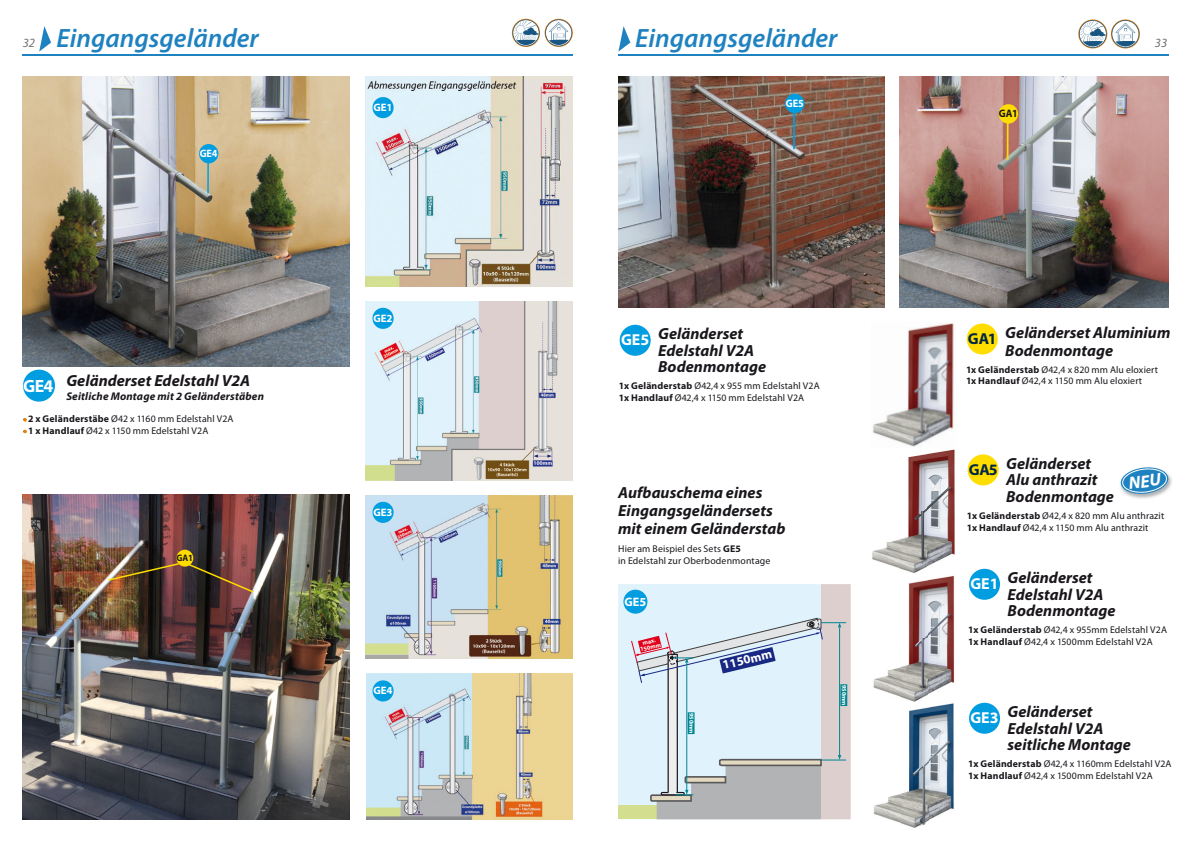
<style>
.page{position:relative;width:1191px;height:842px;background:#fff}
.page>*{position:absolute;margin:0;border:0;box-sizing:border-box;transform-origin:0 0}
.t1{font:italic 600 26.6px "Myriad Pro";color:#1f82c0}
.t2{font:700 17.8px "Myriad Pro";color:#fff}
.t3{font:italic 700 16.1px/16.8px "Myriad Pro";color:#1a171c}
.t4{font:700 15.9px "Myriad Pro";color:#fff}
.t5{font:700 15.9px "Myriad Pro";letter-spacing:-.04em;color:#002643}
.t6{font:700 12.6px "Myriad Pro";color:#fff}
.t7{font:italic 12.6px "Myriad Pro";color:#707173}
.t8{font:700 12.3px "Myriad Pro";color:#fff}
.t9{font:italic 700 11.2px "Myriad Pro";letter-spacing:.015em;color:#1a171c}
.t10{font:700 10.9px "Myriad Pro";color:#1a171c;scale:.94 1}
.t11{font:700 10.9px "Myriad Pro";color:#fff;scale:.94 1}
.t12{font:700 10.8px "Myriad Pro";color:#fff}
.t13{font:700 10.8px "Myriad Pro";color:#fff;scale:.94 1}
.t14{font:9.8px/11.8px "Myriad Pro";letter-spacing:.01em;color:#1a171c}
.t15{font:700 9.4px "Myriad Pro";color:#1a171c;scale:.94 1}
.t16{font:700 6.1px/5.7px "Myriad Pro";color:#fff;text-align:center}
.s1{font-weight:400;font-size:12.6px;color:#707173}
.s2{font-weight:700}
</style>
<div class="page">
<img style="left:366px;top:77px;width:207px;height:209px">
<img style="left:366px;top:301px;width:207px;height:179px">
<img style="left:366px;top:495px;width:207px;height:164px">
<img style="left:366px;top:674px;width:207px;height:145px">
<img style="left:618px;top:77px;width:266px;height:230px">
<img style="left:899px;top:77px;width:269px;height:230px">
<div style="left:618px;top:584px;width:203px;height:235px;background:#e0f2fb"></div>
<div style="left:618px;top:806px;width:179px;height:13px;background:#d3df8e"></div>
<div style="left:821px;top:584px;width:29px;height:235px;background:#decfcf"></div>
<div style="left:840px;top:684px;width:7px;height:22px;background:#008793"></div>
<svg style="left:630px;top:617px;width:216px;height:202px"></svg>
<img style="left:872px;top:323px;width:83px;height:250px">
<img style="left:1127px;top:475px;width:45px;height:24px">
<svg style="left:512px;top:19px;width:28px;height:28px"></svg>
<svg style="left:512px;top:19px;width:27px;height:27px"></svg>
<svg style="left:544px;top:19px;width:29px;height:28px"></svg>
<svg style="left:545px;top:19px;width:27px;height:27px"></svg>
<img style="left:23px;top:77px;width:327px;height:289px">
<img style="left:23px;top:494px;width:327px;height:325px">
<svg style="left:1078px;top:19px;width:29px;height:29px"></svg>
<svg style="left:1110px;top:19px;width:30px;height:29px"></svg>
<svg style="left:1079px;top:20px;width:60px;height:28px"></svg>
<hr style="left:207px;top:159px;width:2px;height:34px;background:#009ee0">
<div style="left:199px;top:144px;width:19px;height:19px;background:#009ee0;border-radius:50%"></div>
<svg style="left:187px;top:563px;width:66px;height:30px;background:#5f3d33"></svg>
<svg style="left:108px;top:563px;width:71px;height:18px"></svg>
<div style="left:176px;top:550px;width:17px;height:17px;background:#fd0;border-radius:50%"></div>
<hr style="left:1006px;top:120px;width:2px;height:40px;background:#fd0">
<div style="left:998px;top:104px;width:20px;height:20px;background:#fd0;border-radius:50%"></div>
<hr style="left:793px;top:110px;width:2px;height:39px;background:#009ee0">
<div style="left:785px;top:94px;width:19px;height:19px;background:#009ee0;border-radius:50%"></div>
<div style="left:23px;top:370px;width:32px;height:32px;background:#009ee0;border-radius:50%"></div>
<svg style="left:23px;top:418px;width:4px;height:4px"></svg>
<svg style="left:23px;top:430px;width:4px;height:3px"></svg>
<div style="left:966px;top:323px;width:31px;height:31px;background:#fd0;border-radius:50%"></div>
<img style="left:873px;top:576px;width:82px;height:252px">
<div style="left:967px;top:454px;width:31px;height:31px;background:#fd0;border-radius:50%"></div>
<div style="left:969px;top:703px;width:31px;height:31px;background:#009ee0;border-radius:50%"></div>
<div style="left:969px;top:569px;width:31px;height:31px;background:#009ee0;border-radius:50%"></div>
<div style="left:619px;top:325px;width:31px;height:31px;background:#009ee0;border-radius:50%"></div>
<hr style="left:618px;top:54px;width:550px;height:1px;background:#1f82c0">
<svg style="left:618px;top:26px;width:12px;height:26px"></svg>
<hr style="left:23px;top:54px;width:550px;height:1px;background:#1f82c0">
<svg style="left:39px;top:26px;width:12px;height:26px"></svg>
<div style="left:372px;top:97px;width:21px;height:21px;background:#009ee0;border-radius:50%"></div>
<div style="left:372px;top:308px;width:21px;height:21px;background:#009ee0;border-radius:50%"></div>
<div style="left:372px;top:502px;width:21px;height:21px;background:#009ee0;border-radius:50%"></div>
<div style="left:372px;top:680px;width:21px;height:21px;background:#009ee0;border-radius:50%"></div>
<div style="left:623px;top:590px;width:24px;height:24px;background:#009ee0;border-radius:50%"></div>
<svg style="left:1120px;top:467px;width:49px;height:28px"></svg>
<h1 class="t1" style="left:23px;top:21px;width:238px"><span class="s1">32</span> Eingangsgeländer</h1>
<h1 class="t1" style="left:635px;top:21px;width:204px">Eingangsgeländer</h1>
<p class="t7" style="left:1155px;top:35px;width:14px">33</p>
<p class="t13" style="left:200px;top:146px;width:20px">GE4</p>
<h2 class="t2" style="left:23px;top:374px;width:32px">GE4</h2>
<h3 class="t3" style="left:66px;top:372px;width:185px">Geländerset Edelstahl V2A</h3>
<p class="t9" style="left:66px;top:389px;width:199px">Seitliche Montage mit 2 Geländerstäben</p>
<p class="t14" style="left:23px;top:413px;width:212px">• <span class="s2">2 x Geländerstäbe</span> Ø42 x 1160 mm Edelstahl V2A</p>
<p class="t14" style="left:23px;top:425px;width:187px">• <span class="s2">1 x Handlauf</span> Ø42 x 1150 mm Edelstahl V2A</p>
<p class="t15" style="left:176px;top:552px;width:19px">GA1</p>
<p class="t12" style="left:373px;top:100px;width:21px">GE1</p>
<p class="t12" style="left:373px;top:311px;width:21px">GE2</p>
<p class="t12" style="left:373px;top:505px;width:21px">GE3</p>
<p class="t12" style="left:373px;top:684px;width:21px">GE4</p>
<p class="t11" style="left:786px;top:96px;width:21px">GE5</p>
<h3 class="t3" style="left:658px;top:324px;width:109px">Geländerset<br>Edelstahl V2A<br>Bodenmontage</h3>
<p class="t14" style="left:619px;top:380px;width:202px"><span class="s2">1x Geländerstab</span> Ø42,4 x 955 mm Edelstahl V2A<br><span class="s2">1x Handlauf</span> Ø42,4 x 1150 mm Edelstahl V2A</p>
<h3 class="t4" style="left:621px;top:330px;width:30px">GE5</h3>
<h3 class="t3" style="left:618px;top:482px;width:169px;line-height:18.2px">Aufbauschema eines<br>Eingangsgeländersets mit einem Geländerstab</h3>
<p class="t14" style="left:618px;top:543px;width:154px">Hier am Beispiel des Sets <span class="s2">GE5<br></span>in Edelstahl zur Oberbodenmontage</p>
<p class="t8" style="left:624px;top:593px;width:23px">GE5</p>
<p class="t16" style="left:638px;top:641px;width:22px;rotate:-14deg">max.<br>150mm</p>
<p class="t16" style="left:694px;top:713px;width:22px;rotate:90deg">950mm</p>
<p class="t6" style="left:721px;top:657px;width:52px;rotate:-13deg">1150mm</p>
<p class="t16" style="left:847px;top:685px;width:22px;rotate:90deg">950mm</p>
<p class="t10" style="left:998px;top:106px;width:22px">GA1</p>
<h3 class="t5" style="left:968px;top:328px;width:30px">GA1</h3>
<h3 class="t3" style="left:1005px;top:323px;width:167px;line-height:18.2px">Geländerset Aluminium<br>Bodenmontage</h3>
<p class="t14" style="left:966px;top:363px;width:193px"><span class="s2">1x Geländerstab</span> Ø42,4 x 820 mm Alu eloxiert<br><span class="s2">1x Handlauf</span> Ø42,4 x 1150 mm Alu eloxiert</p>
<h3 class="t3" style="left:1006px;top:454px;width:109px">Geländerset<br>Alu anthrazit<br>Bodenmontage</h3>
<p class="t14" style="left:967px;top:510px;width:199px"><span class="s2">1x Geländerstab</span> Ø42,4 x 820 mm Alu anthrazit<br><span class="s2">1x Handlauf</span> Ø42,4 x 1150 mm Alu anthrazit</p>
<h3 class="t5" style="left:968px;top:459px;width:30px">GA5</h3>
<h3 class="t3" style="left:1007px;top:568px;width:109px">Geländerset<br>Edelstahl V2A<br>Bodenmontage</h3>
<p class="t14" style="left:968px;top:624px;width:200px"><span class="s2">1x Geländerstab</span> Ø42,4 x 955mm Edelstahl V2A<br><span class="s2">1x Handlauf</span> Ø42,4 x 1500mm Edelstahl V2A</p>
<h3 class="t4" style="left:970px;top:574px;width:30px">GE1</h3>
<h3 class="t3" style="left:1007px;top:702px;width:125px">Geländerset<br>Edelstahl V2A seitliche Montage</h3>
<p class="t14" style="left:968px;top:758px;width:205px"><span class="s2">1x Geländerstab</span> Ø42,4 x 1160mm Edelstahl V2A<br><span class="s2">1x Handlauf</span> Ø42,4 x 1500mm Edelstahl V2A</p>
<h3 class="t4" style="left:970px;top:708px;width:30px">GE3</h3>
</div>
